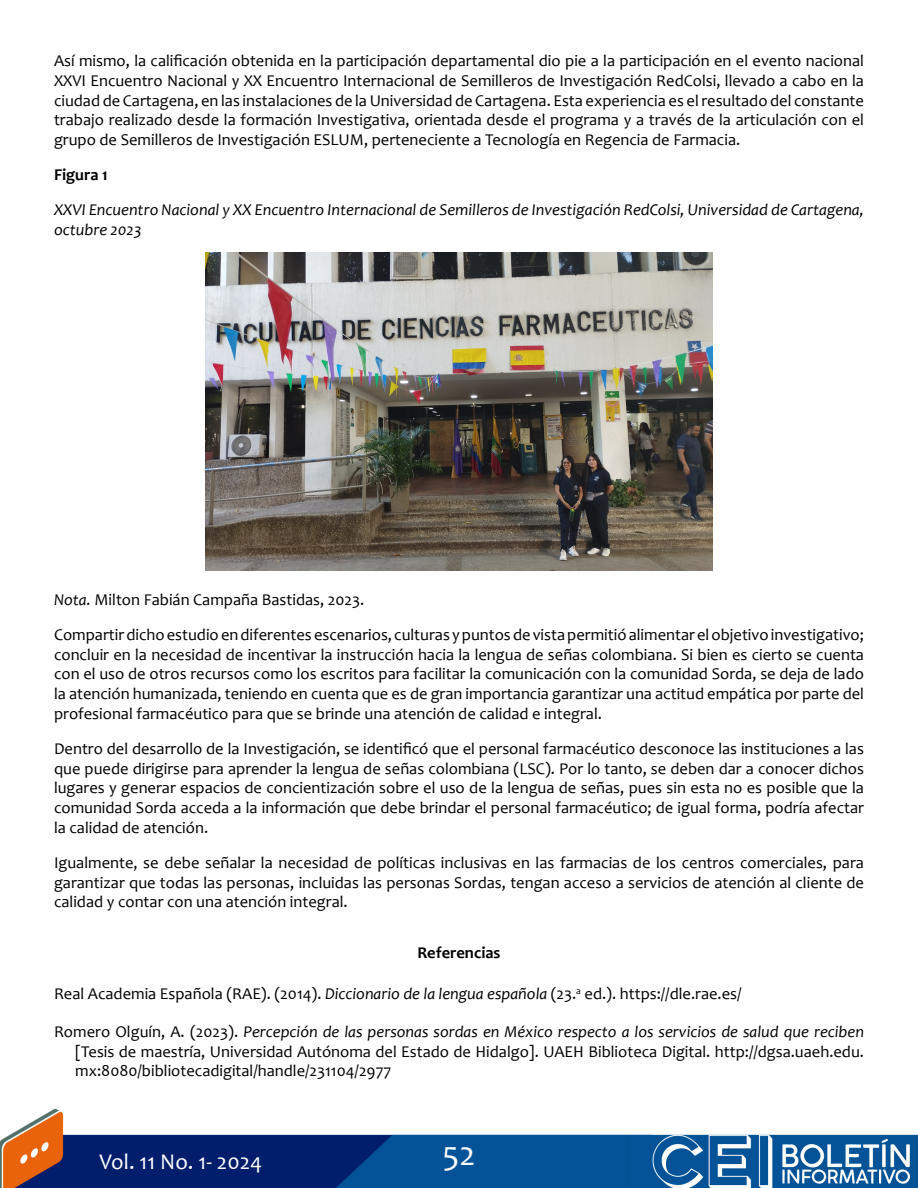
<style>
.page{position:relative;width:918px;height:1188px;background:#fff}
.page>*{position:absolute;margin:0;border:0;box-sizing:border-box;transform-origin:0 0}
.t1{font:34.5px "Candara";color:#fff}
.t2{font:22.5px "Candara";color:#fff}
.t3{font:16.5px/19.8px "Candara";color:#000;text-align:justify}
.t4{font:italic 16.5px/19.8px "Candara";color:#000}
.t5{font:700 16.5px "Candara";color:#000}
.s1{font-style:italic}
</style>
<div class="page">
<img style="left:0;top:1108px;width:917px;height:80px">
<img style="left:206px;top:253px;width:506px;height:317px">
<p class="t3" style="left:54px;top:51px;width:812px">Así mismo, la calificación obtenida en la participación departamental dio pie a la participación en el evento nacional XXVI Encuentro Nacional y XX Encuentro Internacional de Semilleros de Investigación RedColsi, llevado a cabo en la ciudad de Cartagena, en las instalaciones de la Universidad de Cartagena. Esta experiencia es el resultado del constante trabajo realizado desde la formación Investigativa, orientada desde el programa y a través de la articulación con el grupo de Semilleros de Investigación ESLUM, perteneciente a Tecnología en Regencia de Farmacia.</p>
<p class="t5" style="left:54px;top:164px;width:55px">Figura 1</p>
<p class="t4" style="left:54px;top:199px;width:812px">XXVI Encuentro Nacional y XX Encuentro Internacional de Semilleros de Investigación RedColsi, Universidad de Cartagena, octubre 2023</p>
<p class="t3" style="left:54px;top:582px;width:812px;line-height:34.8px"><span class="s1">Nota.</span> Milton Fabián Campaña Bastidas, 2023.<br>Compartir dicho estudio en diferentes escenarios, culturas y puntos de vista permitió alimentar el objetivo investigativo;</p>
<p class="t3" style="left:54px;top:644px;width:812px">concluir en la necesidad de incentivar la instrucción hacia la lengua de señas colombiana. Si bien es cierto se cuenta con el uso de otros recursos como los escritos para facilitar la comunicación con la comunidad Sorda, se deja de lado la atención humanizada, teniendo en cuenta que es de gran importancia garantizar una actitud empática por parte del profesional farmacéutico para que se brinde una atención de calidad e integral.</p>
<p class="t3" style="left:54px;top:738px;width:812px">Dentro del desarrollo de la Investigación, se identificó que el personal farmacéutico desconoce las instituciones a las que puede dirigirse para aprender la lengua de señas colombiana (LSC). Por lo tanto, se deben dar a conocer dichos lugares y generar espacios de concientización sobre el uso de la lengua de señas, pues sin esta no es posible que la comunidad Sorda acceda a la información que debe brindar el personal farmacéutico; de igual forma, podría afectar la calidad de atención.</p>
<p class="t3" style="left:54px;top:852px;width:812px">Igualmente, se debe señalar la necesidad de políticas inclusivas en las farmacias de los centros comerciales, para garantizar que todas las personas, incluidas las personas Sordas, tengan acceso a servicios de atención al cliente de calidad y contar con una atención integral.</p>
<p class="t5" style="left:417px;top:943px;width:85px">Referencias</p>
<p class="t3" style="left:54px;top:984px;width:689px">Real Academia Española (RAE). (2014). <span class="s1">Diccionario de la lengua española</span> (23.<sup>a</sup> ed.). https://dle.rae.es/</p>
<p class="t3" style="left:75px;top:1021px;width:790px;text-indent:-21px">Romero Olguín, A. (2023). <span class="s1">Percepción de las personas sordas en México respecto a los servicios de salud que reciben </span>[Tesis de maestría, Universidad Autónoma del Estado de Hidalgo]. UAEH Biblioteca Digital. http://dgsa.uaeh.edu. mx:8080/bibliotecadigital/handle/231104/2977</p>
<h2 class="t2" style="left:99px;top:1147px;width:164px">Vol. 11 No. 1- 2024</h2>
<h1 class="t1" style="left:443px;top:1132px;width:34px">52</h1>
</div>
